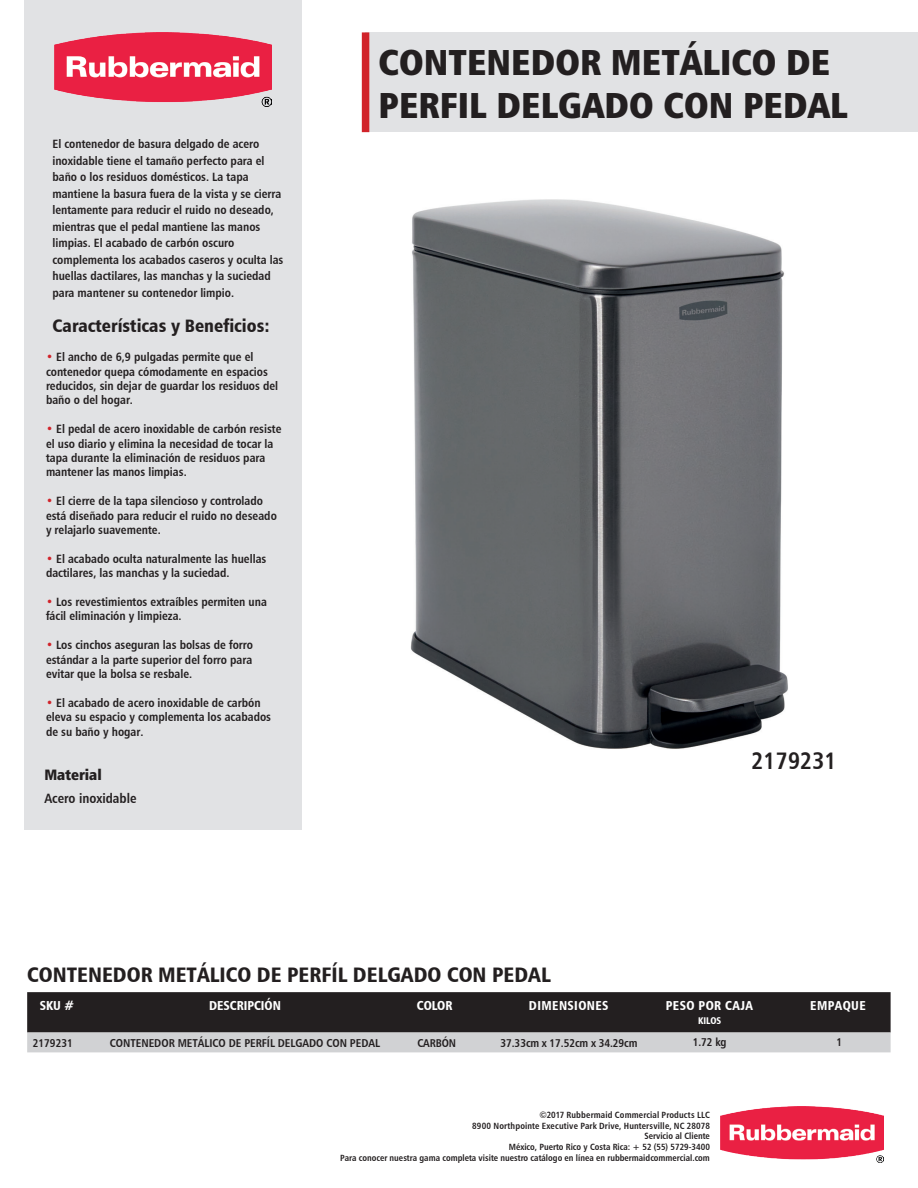
<style>
.page{position:relative;width:918px;height:1188px;background:#fff}
.page>*{position:absolute;margin:0;border:0;box-sizing:border-box;transform-origin:0 0}
.t1{font:36px/43.2px "Humanist 777 BT Extra Black Cond B";color:#231f20}
.t2{font:23.85px "Humanist 777 BT Bold Condensed B";color:#231f20}
.t3{font:21px "Humanist 777 BT Black Condensed B";color:#231f20}
.t4{font:18px "Humanist 777 BT Black Condensed B";color:#231f20}
.t5{font:15px "Humanist 777 BT Extra Black Cond B";color:#231f20}
.t6{font:13.5px "Humanist 777 BT Bold Condensed B";color:#231f20}
.t7{font:12.9px "Humanist 777 BT Black Condensed B";letter-spacing:.03em;color:#fff;scale:.95 1}
.t8{font:12.9px "Humanist 777 BT Black Condensed B";color:#fff;scale:.95 1}
.t9{font:12px/14.4px "Humanist 777 BT Bold Condensed B";color:#231f20}
.t10{font:11.4px "Humanist 777 BT Bold Condensed B";letter-spacing:-.005em;color:#231f20}
.t11{font:9.75px "Humanist 777 BT Black Condensed B";color:#fff;scale:.95 1}
.t12{font:9px/10.8px "Humanist 777 BT Bold Condensed B";color:#231f20;text-align:right}
.s1{color:#d1232a}
</style>
<div class="page">
<img style="left:361px;top:118px;width:427px;height:631px">
<div style="left:25px;top:0;width:277px;height:829px;background:#e1e2e4"></div>
<div style="left:366px;top:32px;width:552px;height:100px;background:#e1e2e4"></div>
<div style="left:362px;top:32px;width:7px;height:100px;background:#d1232a"></div>
<img style="left:54px;top:32px;width:218px;height:75px">
<svg style="left:27px;top:992px;width:864px;height:60px;background:#5d5a5c"></svg>
<img style="left:721px;top:1107px;width:162px;height:55px">
<p class="t9" style="left:52px;top:136px;width:232px;line-height:16.5px">El contenedor de basura delgado de acero inoxidable tiene el tamaño perfecto para el baño o los residuos domésticos. La tapa mantiene la basura fuera de la vista y se cierra lentamente para reducir el ruido no deseado, mientras que el pedal mantiene las manos limpias. El acabado de carbón oscuro complementa los acabados caseros y oculta las huellas dactilares, las manchas y la suciedad para mantener su contenedor limpio.</p>
<h3 class="t4" style="left:53px;top:314px;width:219px">Características y Beneficios:</h3>
<p class="t9" style="left:46px;top:350px;width:234px"><span class="s1">•</span> El ancho de 6,9 pulgadas permite que el contenedor quepa cómodamente en espacios reducidos, sin dejar de guardar los residuos del baño o del hogar.</p>
<p class="t9" style="left:46px;top:422px;width:237px"><span class="s1">•</span> El pedal de acero inoxidable de carbón resiste el uso diario y elimina la necesidad de tocar la tapa durante la eliminación de residuos para mantener las manos limpias.</p>
<p class="t9" style="left:46px;top:494px;width:232px"><span class="s1">•</span> El cierre de la tapa silencioso y controlado está diseñado para reducir el ruido no deseado y relajarlo suavemente.</p>
<p class="t9" style="left:46px;top:551px;width:222px"><span class="s1">•</span> El acabado oculta naturalmente las huellas dactilares, las manchas y la suciedad.</p>
<p class="t9" style="left:46px;top:594px;width:222px"><span class="s1">•</span> Los revestimientos extraíbles permiten una fácil eliminación y limpieza.</p>
<p class="t9" style="left:46px;top:638px;width:208px;text-align:justify"><span class="s1">•</span> Los cinchos aseguran las bolsas de forro estándar a la parte superior del forro para evitar que la bolsa se resbale.</p>
<p class="t9" style="left:46px;top:695px;width:227px"><span class="s1">•</span> El acabado de acero inoxidable de carbón eleva su espacio y complementa los acabados de su baño y hogar.</p>
<p class="t5" style="left:44px;top:765px;width:59px">Material</p>
<p class="t6" style="left:44px;top:790px;width:94px">Acero inoxidable</p>
<h1 class="t1" style="left:379px;top:40px;width:471px">CONTENEDOR METÁLICO DE<br>PERFIL DELGADO CON PEDAL</h1>
<h2 class="t2" style="left:751px;top:746px;width:87px">2179231</h2>
<h3 class="t3" style="left:27px;top:961px;width:525px">CONTENEDOR METÁLICO DE PERFÍL DELGADO CON PEDAL</h3>
<p class="t7" style="left:40px;top:998px;width:37px">SKU #</p>
<p class="t8" style="left:209px;top:998px;width:77px">DESCRIPCIÓN</p>
<p class="t7" style="left:417px;top:998px;width:39px">COLOR</p>
<p class="t7" style="left:666px;top:998px;width:93px">PESO POR CAJA</p>
<p class="t10" style="left:33px;top:1036px;width:41px">2179231</p>
<p class="t10" style="left:417px;top:1036px;width:40px">CARBÓN</p>
<p class="t10" style="left:693px;top:1035px;width:35px">1.72 kg</p>
<p class="t10" style="left:836px;top:1035px;width:7px">1</p>
<p class="t7" style="left:529px;top:998px;width:85px">DIMENSIONES</p>
<p class="t10" style="left:501px;top:1036px;width:138px">37.33cm x 17.52cm x 34.29cm</p>
<p class="t7" style="left:810px;top:998px;width:60px">EMPAQUE</p>
<p class="t11" style="left:698px;top:1014px;width:26px">KILOS</p>
<p class="t10" style="left:110px;top:1036px;width:272px">CONTENEDOR METÁLICO DE PERFÍL DELGADO CON PEDAL</p>
<p class="t12" style="left:340px;top:1109px;width:371px">©2017 Rubbermaid Commercial Products LLC<br>8900 Northpointe Executive Park Drive, Huntersville, NC 28078<br>Servicio al Cliente<br>México, Puerto Rico y Costa Rica: + 52 (55) 5729-3400<br>Para conocer nuestra gama completa visite nuestro catálogo en línea en rubbermaidcommercial.com</p>
</div>
